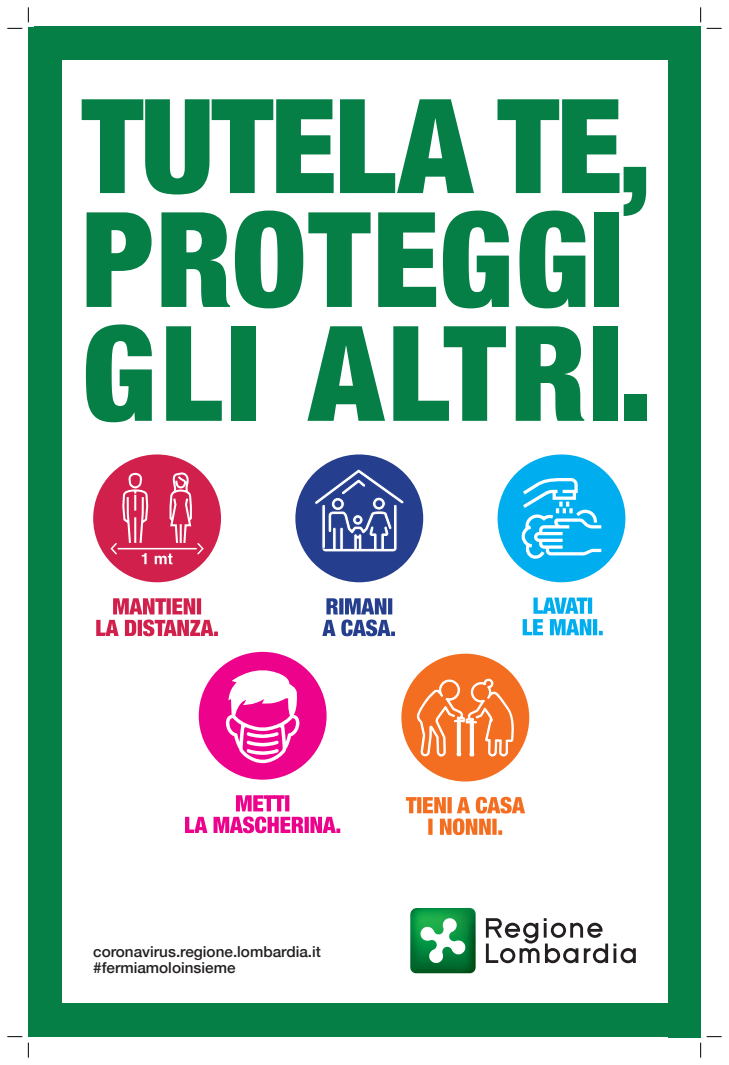
<style>
.page{position:relative;width:729px;height:1065px;background:#fff}
.page>*{position:absolute;margin:0;border:0;box-sizing:border-box;transform-origin:0 0}
.t1{font:900 condensed 132.4px/113.9px "Helvetica Neue";letter-spacing:.015em;color:#057f46}
.t2{font:900 condensed 131.3px "Helvetica Neue";letter-spacing:-.02em;color:#057f46}
.t3{font:500 15.1px/16.2px "Helvetica Neue";color:#231f20}
.s1{font-size:132.4px}
</style>
<div class="page">
<div style="left:35px;top:26px;width:665px;height:33px;background:#057f46"></div>
<div style="left:28px;top:1003px;width:672px;height:33px;background:#057f46"></div>
<svg style="left:410px;top:908px;width:65px;height:65px"></svg>
<svg style="left:486px;top:918px;width:150px;height:45px"></svg>
<svg style="left:406px;top:653px;width:119px;height:183px"></svg>
<div style="left:199px;top:652px;width:127px;height:127px;background:#ed028c;border-radius:50%"></div>
<svg style="left:225px;top:670px;width:75px;height:93px"></svg>
<svg style="left:185px;top:795px;width:155px;height:38px"></svg>
<div style="left:497px;top:454px;width:128px;height:128px;background:#00aeef;border-radius:50%"></div>
<svg style="left:521px;top:478px;width:81px;height:81px"></svg>
<svg style="left:522px;top:597px;width:81px;height:38px"></svg>
<div style="left:295px;top:454px;width:128px;height:128px;background:#253f8e;border-radius:50%"></div>
<svg style="left:313px;top:468px;width:92px;height:84px"></svg>
<svg style="left:322px;top:598px;width:73px;height:38px"></svg>
<div style="left:93px;top:454px;width:128px;height:128px;background:#d1204c;border-radius:50%"></div>
<svg style="left:110px;top:471px;width:94px;height:93px"></svg>
<svg style="left:96px;top:598px;width:122px;height:38px"></svg>
<div style="left:624px;top:394px;width:22px;height:27px;background:#057f46"></div>
<div style="left:668px;top:27px;width:32px;height:1011px;background:#057f46"></div>
<div style="left:28px;top:27px;width:33px;height:1009px;background:#057f46"></div>
<svg style="left:7px;top:28px;width:15px;height:1px"></svg>
<svg style="left:706px;top:28px;width:15px;height:1px"></svg>
<svg style="left:7px;top:1036px;width:15px;height:1px"></svg>
<svg style="left:28px;top:7px;width:1px;height:15px"></svg>
<svg style="left:28px;top:1042px;width:1px;height:15px"></svg>
<svg style="left:700px;top:7px;width:1px;height:15px"></svg>
<svg style="left:700px;top:1036px;width:21px;height:21px"></svg>
<h2 class="t2" style="left:82px;top:38px;width:572px">TUTELA TE<span class="s1">,</span></h2>
<h1 class="t1" style="left:82px;top:196px;width:544px">PROTEGGI<br>GLI ALTRI</h1>
<p class="t3" style="left:93px;top:942px;width:229px">coronavirus.regione.lombardia.it #fermiamoloinsieme</p>
</div>
